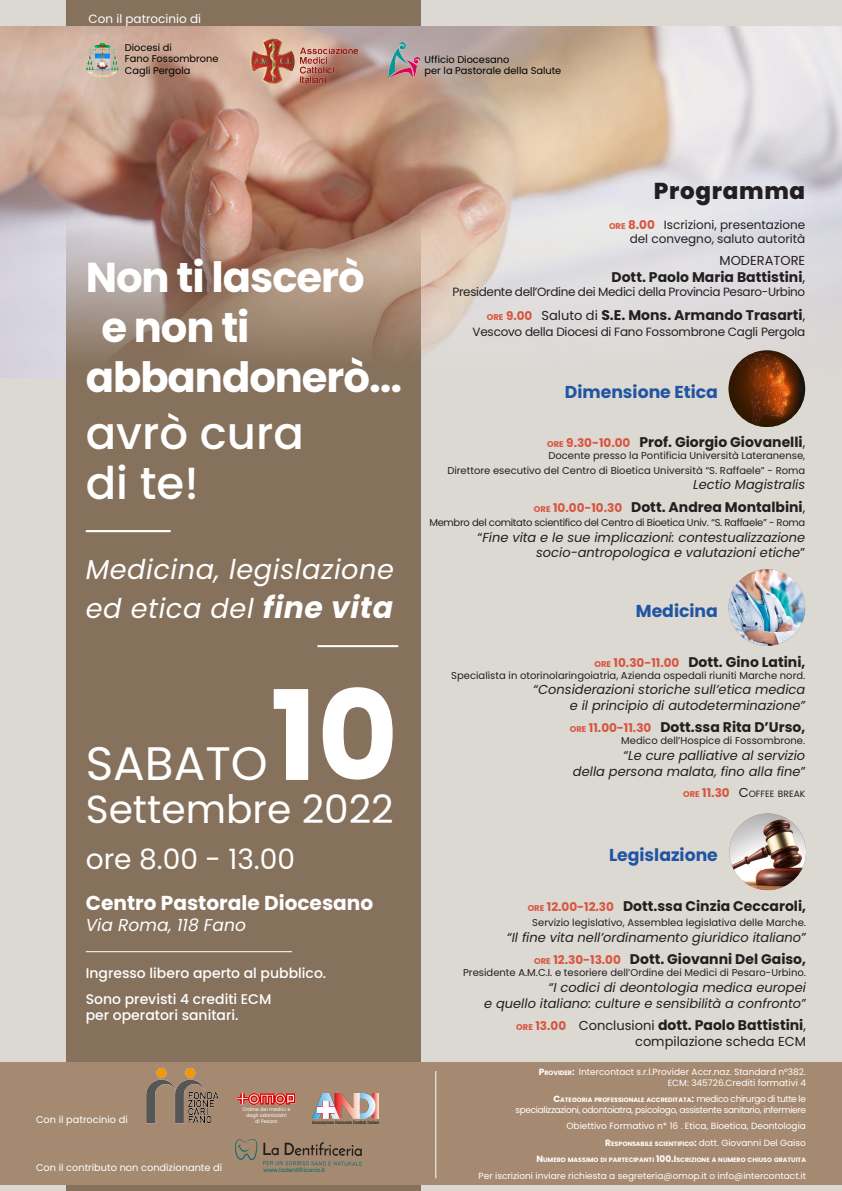
<style>
.page{position:relative;width:842px;height:1191px;background:#dcd8d2}
.page>*{position:absolute;margin:0;border:0;box-sizing:border-box;transform-origin:0 0}
.t1{font:700 124.4px "Poppins";color:#fff}
.t2{font:47px "Poppins";color:#fff}
.t3{font:500 45px "Poppins";color:#fff}
.t4{font:700 41.7px "Poppins";letter-spacing:-.025em;color:#fff}
.t5{font:39.1px "Poppins";color:#fff}
.t6{font:28.1px "Poppins";color:#fff}
.t7{font:italic 27.2px "Poppins";letter-spacing:.02em;color:#fff}
.t8{font:800 23px "Poppins";letter-spacing:.03em;color:#231f20}
.t9{font:700 20.1px "Poppins";color:#fff}
.t10{font:700 17.2px "Poppins";color:#2155a4}
.t11{font:italic 17.1px "Poppins";color:#fff}
.t12{font:700 14px "Poppins";color:#231f20}
.t13{font:500 14px "Poppins";color:#fff}
.t14{font:italic 13px "Poppins";color:#231f20}
.t15{font:13px "Poppins";color:#231f20}
.t16{font:12px "Poppins";letter-spacing:-.02em;color:#231f20}
.t17{font:12px "Poppins";color:#231f20}
.t18{font:12px "Poppins";color:#fff}
.t19{font:10px "Poppins";color:#231f20}
.t20{font:10px "Poppins";letter-spacing:-.03em;color:#231f20}
.t21{font:9.8px "Poppins";color:#000}
.t22{font:9.8px "Poppins";color:#fff}
.t23{font:9.1px "Poppins";color:#231f20}
.t24{font:9px "Poppins";color:#fff}
.t25{font:9px "Poppins";letter-spacing:-.04em;color:#fff}
.t26{font:700 6.3px "Poppins";color:#fff}
.t27{font:5.9px "Poppins";color:#046a69}
.t28{font:4.9px/5.9px "Poppins";color:#fff;text-align:center}
.s1{font-weight:700;font-size:30px}
.s2{font-weight:700;font-size:8.4px;color:#d85540}
.s3{font-weight:700;color:#d85540}
.s4{font-weight:400}
.s5{font-size:8.4px;color:#d85540}
.s6{font-size:12px;color:#d85540}
.s7{font-weight:400;font-size:13px}
.s8{font-style:normal}
.s9{font-size:13px}
.s10{font-weight:700;font-size:12px;color:#d85540}
.s11{font-weight:700}
.s12{font-weight:700;font-size:6.3px}
.s13{font-size:9px}
.s14{font-weight:400;font-size:9px}
</style>
<div class="page">
<div style="left:67px;top:0;width:354px;height:1191px;background:#86715c"></div>
<div style="left:0;top:1062px;width:842px;height:122px;background:#a58971"></div>
<img style="left:0;top:26px;width:842px;height:351px">
<svg style="left:421px;top:202px;width:421px;height:192px"></svg>
<svg style="left:67px;top:190px;width:354px;height:187px"></svg>
<hr style="left:317px;top:645px;width:81px;height:2px;background:#fff">
<hr style="left:86px;top:530px;width:85px;height:2px;background:#fff">
<hr style="left:86px;top:951px;width:206px;height:1px;background:#fff">
<hr style="left:435px;top:1071px;width:1px;height:107px;background:#fff">
<img style="left:86px;top:41px;width:33px;height:40px">
<img style="left:388px;top:43px;width:34px;height:35px">
<img style="left:729px;top:350px;width:76px;height:77px;border-radius:38px">
<img style="left:729px;top:569px;width:76px;height:77px;border-radius:38px">
<img style="left:729px;top:813px;width:77px;height:77px">
<img style="left:249px;top:37px;width:110px;height:47px">
<img style="left:313px;top:1093px;width:65px;height:30px">
<img style="left:146px;top:1068px;width:73px;height:56px">
<img style="left:236px;top:1093px;width:60px;height:12px">
<img style="left:236px;top:1139px;width:126px;height:26px">
<p class="t18" style="left:89px;top:11px;width:114px">Con il patrocinio di</p>
<p class="t21" style="left:125px;top:41px;width:48px">Diocesi di</p>
<p class="t21" style="left:125px;top:53px;width:95px">Fano Fossombrone</p>
<p class="t21" style="left:125px;top:65px;width:67px">Cagli Pergola</p>
<p class="t21" style="left:425px;top:54px;width:86px">Ufficio Diocesano</p>
<p class="t21" style="left:425px;top:65px;width:138px">per la Pastorale della Salute</p>
<p class="t4" style="left:86px;top:253px;width:280px">Non ti lascerò</p>
<p class="t4" style="left:101px;top:303px;width:150px">e non ti</p>
<p class="t4" style="left:86px;top:353px;width:318px">abbandonerò...</p>
<p class="t3" style="left:86px;top:407px;width:220px">avrò cura</p>
<p class="t3" style="left:86px;top:457px;width:115px">di te!</p>
<p class="t7" style="left:86px;top:553px;width:310px">Medicina, legislazione</p>
<p class="t7" style="left:86px;top:592px;width:309px">ed etica del <span class="s1">fine vita</span></p>
<p class="t1" style="left:270px;top:664px;width:129px">10</p>
<p class="t2" style="left:86px;top:736px;width:184px">SABATO</p>
<p class="t5" style="left:86px;top:787px;width:310px">Settembre 2022</p>
<p class="t6" style="left:86px;top:842px;width:211px">ore 8.00 - 13.00</p>
<p class="t9" style="left:86px;top:891px;width:289px">Centro Pastorale Diocesano</p>
<p class="t11" style="left:86px;top:914px;width:162px">Via Roma, 118 Fano</p>
<p class="t13" style="left:86px;top:965px;width:242px">Ingresso libero aperto al pubblico.</p>
<p class="t13" style="left:86px;top:990px;width:187px">Sono previsti 4 crediti ECM</p>
<p class="t13" style="left:86px;top:1007px;width:154px">per operatori sanitari.</p>
<p class="t22" style="left:36px;top:1113px;width:93px">Con il patrocinio di</p>
<p class="t22" style="left:36px;top:1162px;width:188px">Con il contributo non condizionante di</p>
<p class="t28" style="left:243px;top:1106px;width:49px">Ordine dei medici e degli odontoiatri</p>
<p class="t28" style="left:255px;top:1118px;width:24px">di Pesaro</p>
<p class="t27" style="left:264px;top:1166px;width:63px">www.ladentifriceria.it</p>
<p class="t8" style="left:654px;top:178px;width:153px">Programma</p>
<p class="t17" style="left:609px;top:218px;width:198px"><span class="s2">ORE</span> <span class="s3">8.00</span> Iscrizioni, presentazione</p>
<p class="t17" style="left:630px;top:232px;width:177px">del convegno, saluto autorità</p>
<p class="t15" style="left:719px;top:253px;width:87px">MODERATORE</p>
<p class="t12" style="left:611px;top:269px;width:195px">Dott. Paolo Maria Battistini<span class="s4">,</span></p>
<p class="t16" style="left:452px;top:285px;width:354px">Presidente dell’Ordine dei Medici della Provincia Pesaro-Urbino</p>
<p class="t12" style="left:487px;top:307px;width:320px"><span class="s5">ORE</span> <span class="s6">9.00</span> <span class="s7">Saluto di</span> S.E. Mons. Armando Trasarti<span class="s7">,</span></p>
<p class="t16" style="left:473px;top:324px;width:334px">Vescovo della Diocesi di Fano Fossombrone Cagli Pergola</p>
<p class="t10" style="left:565px;top:382px;width:155px">Dimensione Etica</p>
<p class="t12" style="left:547px;top:434px;width:260px"><span class="s5">ORE</span> <span class="s6">9.30-10.00</span> Prof. Giorgio Giovanelli<span class="s7">,</span></p>
<p class="t19" style="left:548px;top:450px;width:258px">Docente presso la Pontificia Università Lateranense,</p>
<p class="t19" style="left:447px;top:464px;width:359px">Direttore esecutivo del Centro di Bioetica Università “S. Raffaele” - Roma</p>
<p class="t14" style="left:693px;top:477px;width:113px">Lectio Magistralis</p>
<p class="t12" style="left:534px;top:499px;width:273px"><span class="s5">ORE</span> <span class="s6">10.00-10.30</span> Dott. Andrea Montalbini<span class="s7">,</span></p>
<p class="t20" style="left:429px;top:517px;width:377px">Membro del comitato scientifico del Centro di Bioetica Univ. “S. Raffaele” - Roma</p>
<p class="t14" style="left:477px;top:530px;width:329px"><span class="s8">“</span>Fine vita e le sue implicazioni: contestualizzazione</p>
<p class="t14" style="left:536px;top:545px;width:271px">socio-antropologica e valutazioni etiche<span class="s8">”</span></p>
<p class="t10" style="left:636px;top:600px;width:84px">Medicina</p>
<p class="t12" style="left:594px;top:654px;width:212px"><span class="s5">ORE</span> <span class="s6">10.30-11.00</span> Dott. Gino Latini<span class="s9">,</span></p>
<p class="t19" style="left:451px;top:669px;width:356px">Specialista in otorinolaringoiatria, Azienda ospedali riuniti Marche nord.</p>
<p class="t14" style="left:533px;top:682px;width:274px">“Considerazioni storiche sull’etica medica</p>
<p class="t14" style="left:570px;top:698px;width:237px">e il principio di autodeterminazione”</p>
<p class="t12" style="left:570px;top:719px;width:237px"><span class="s5">ORE</span> <span class="s6">11.00-11.30</span> Dott.ssa Rita D’Urso<span class="s9">,</span></p>
<p class="t19" style="left:621px;top:735px;width:185px">Medico dell’Hospice di Fossombrone.</p>
<p class="t14" style="left:623px;top:748px;width:184px">“Le cure palliative al servizio</p>
<p class="t14" style="left:573px;top:763px;width:234px">della persona malata, fino alla fine”</p>
<p class="t23" style="left:683px;top:788px;width:124px"><span class="s2">ORE</span> <span class="s10">11.30</span> <span class="s9">C</span>OFFEE BREAK</p>
<p class="t10" style="left:609px;top:845px;width:110px">Legislazione</p>
<p class="t12" style="left:528px;top:897px;width:280px"><span class="s5">ORE</span> <span class="s6">12.00-12.30</span> Dott.ssa Cinzia Ceccaroli<span class="s9">,</span></p>
<p class="t19" style="left:532px;top:917px;width:275px">Servizio legislativo, Assemblea legislativa delle Marche.</p>
<p class="t14" style="left:507px;top:929px;width:301px">“Il fine vita nell’ordinamento giuridico italiano”</p>
<p class="t12" style="left:534px;top:951px;width:273px"><span class="s5">ORE</span> <span class="s6">12.30-13.00</span> Dott. Giovanni Del Gaiso<span class="s9">,</span></p>
<p class="t19" style="left:463px;top:967px;width:344px">Presidente A.M.C.I. e tesoriere dell’Ordine dei Medici di Pesaro-Urbino.</p>
<p class="t14" style="left:548px;top:979px;width:259px">“I codici di deontologia medica europei</p>
<p class="t14" style="left:484px;top:995px;width:323px">e quello italiano: culture e sensibilità a confronto”</p>
<p class="t12" style="left:516px;top:1017px;width:291px"><span class="s5">ORE</span> <span class="s6">13.00</span> <span class="s7">Conclusioni</span> dott. Paolo Battistini<span class="s7">,</span></p>
<p class="t15" style="left:635px;top:1033px;width:172px">compilazione scheda ECM</p>
<p class="t24" style="left:539px;top:1066px;width:269px"><span class="s11">P</span><span class="s12">ROVIDER</span><span class="s11">:</span> Intercontact s.r.l.Provider Accr.naz. Standard n°382.</p>
<p class="t24" style="left:668px;top:1077px;width:140px">ECM: 345726.Crediti formativi 4</p>
<p class="t26" style="left:553px;top:1096px;width:254px"><span class="s13">C</span>ATEGORIA PROFESSIONALE ACCREDITATA<span class="s13">:</span> <span class="s14">medico chirurgo di tutte le</span></p>
<p class="t25" style="left:516px;top:1104px;width:292px">specializzazioni, odontoiatra, psicologo, assistente sanitario, infermiere</p>
<p class="t24" style="left:566px;top:1121px;width:241px">Obiettivo Formativo n* 16 . Etica, Bioetica, Deontologia</p>
<p class="t26" style="left:605px;top:1140px;width:202px"><span class="s13">R</span>ESPONSABILE SCIENTIFICO<span class="s13">:</span> <span class="s14">dott. Giovanni Del Gaiso</span></p>
<p class="t26" style="left:536px;top:1156px;width:271px"><span class="s13">N</span> UMERO MASSIMO DI PARTECIPANTI <span class="s13">100.I</span>SCRIZIONE A NUMERO CHIUSO GRATUITA</p>
<p class="t24" style="left:479px;top:1170px;width:329px">Per iscrizioni inviare richiesta a segreteria@omop.it o info@intercontact.it</p>
</div>
